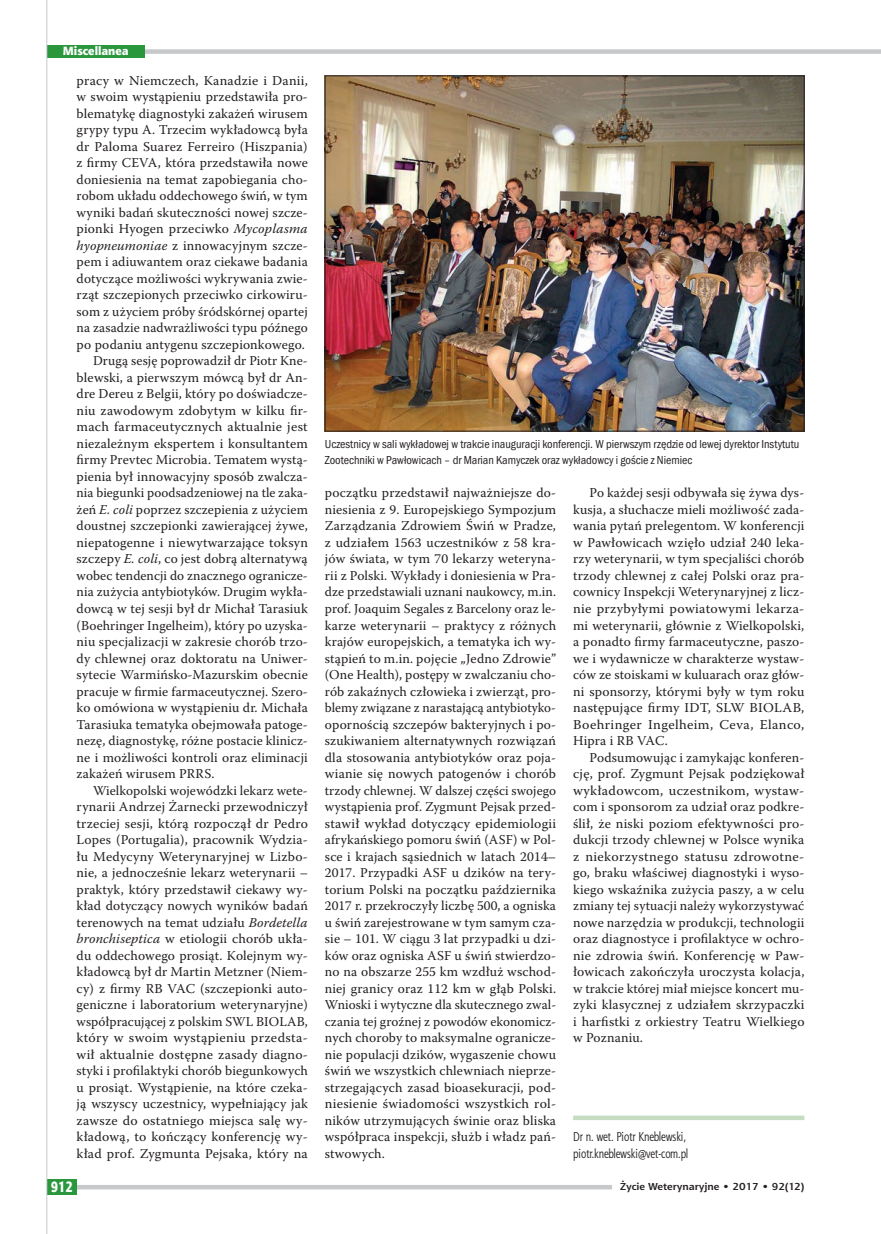
<style>
.page{position:relative;width:881px;height:1234px;background:#fff}
.page>*{position:absolute;margin:0;border:0;box-sizing:border-box;transform-origin:0 0}
.t1{font:15px "Aerton Cnd EFN Black";color:#fff}
.t2{font:13.5px/16.5px "Warnock Pro";letter-spacing:.01em;color:#231f20;text-align:justify}
.t3{font:12.75px/16.5px "Aerton Cnd EFN";color:#231f20}
.t4{font:12px/16.5px "Franklin Got Itc TOT Boo Con";color:#231f20}
.t5{font:12px "Aerton EFN Black";color:#fff}
.t6{font:700 10.2px "Aerton EFN";color:#231f20;scale:1.11 1}
.s1{font-style:italic}
</style>
<div class="page">
<svg style="left:573px;top:1115px;width:231px;height:4px"></svg>
<img style="left:327px;top:78px;width:475px;height:351px">
<div style="left:47px;top:49px;width:833px;height:5px;background:#c7c8ca"></div>
<div style="left:47px;top:45px;width:98px;height:13px;background:#2a973d"></div>
<div style="left:47px;top:1184px;width:565px;height:5px;background:#c7c8ca"></div>
<div style="left:47px;top:1178px;width:30px;height:15px;background:#2a973d"></div>
<hr style="left:46px;top:0;width:1px;height:1233px;background:#c7c8ca">
<p class="t5" style="left:63px;top:43px;width:67px">Miscellanea</p>
<p class="t2" style="left:77px;top:72px;width:233px">pracy w Niemczech, Kanadzie i Danii,</p>
<p class="t2" style="left:77px;top:88px;width:233px">w swoim wystąpieniu przedstawiła pro-</p>
<p class="t2" style="left:77px;top:105px;width:233px">blematykę diagnostyki zakażeń wirusem</p>
<p class="t2" style="left:77px;top:121px;width:233px">grypy typu A. Trzecim wykładowcą była</p>
<p class="t2" style="left:77px;top:138px;width:232px">dr Paloma Suarez Ferreiro (Hiszpania)</p>
<p class="t2" style="left:77px;top:154px;width:233px">z firmy CEVA, która przedstawiła nowe</p>
<p class="t2" style="left:77px;top:171px;width:233px">doniesienia na temat zapobiegania cho-</p>
<p class="t2" style="left:77px;top:187px;width:233px">robom układu oddechowego świń, w tym</p>
<p class="t2" style="left:77px;top:204px;width:233px">wyniki badań skuteczności nowej szcze-</p>
<p class="t2" style="left:77px;top:220px;width:233px">pionki Hyogen przeciwko <span class="s1">Mycoplasma</span></p>
<p class="t2" style="left:77px;top:237px;width:233px"><span class="s1">hyopneumoniae</span> z innowacyjnym szcze-</p>
<p class="t2" style="left:77px;top:253px;width:233px">pem i adiuwantem oraz ciekawe badania</p>
<p class="t2" style="left:77px;top:270px;width:233px">dotyczące możliwości wykrywania zwie-</p>
<p class="t2" style="left:77px;top:286px;width:233px">rząt szczepionych przeciwko cirkowiru-</p>
<p class="t2" style="left:77px;top:303px;width:233px">som z użyciem próby śródskórnej opartej</p>
<p class="t2" style="left:77px;top:319px;width:233px">na zasadzie nadwrażliwości typu późnego</p>
<p class="t2" style="left:77px;top:336px;width:230px">po podaniu antygenu szczepionkowego.</p>
<p class="t2" style="left:93px;top:352px;width:216px">Drugą sesję poprowadził dr Piotr Kne-</p>
<p class="t2" style="left:77px;top:369px;width:233px">blewski, a pierwszym mówcą był dr An-</p>
<p class="t2" style="left:77px;top:385px;width:233px">dre Dereu z Belgii, który po doświadcze-</p>
<p class="t2" style="left:77px;top:402px;width:233px">niu zawodowym zdobytym w kilku fir-</p>
<p class="t2" style="left:77px;top:418px;width:233px">mach farmaceutycznych aktualnie jest</p>
<p class="t2" style="left:77px;top:435px;width:233px">niezależnym ekspertem i konsultantem</p>
<p class="t2" style="left:77px;top:451px;width:233px">firmy Prevtec Microbia. Tematem wystą-</p>
<p class="t2" style="left:77px;top:468px;width:233px">pienia był innowacyjny sposób zwalcza-</p>
<p class="t2" style="left:77px;top:484px;width:233px">nia biegunki poodsadzeniowej na tle zaka-</p>
<p class="t2" style="left:77px;top:501px;width:233px">żeń <span class="s1">E. coli</span> poprzez szczepienia z użyciem</p>
<p class="t2" style="left:77px;top:517px;width:233px">doustnej szczepionki zawierającej żywe,</p>
<p class="t2" style="left:77px;top:534px;width:233px">niepatogenne i niewytwarzające toksyn</p>
<p class="t2" style="left:77px;top:550px;width:233px">szczepy <span class="s1">E. coli</span>, co jest dobrą alternatywą</p>
<p class="t2" style="left:77px;top:567px;width:233px">wobec tendencji do znacznego ogranicze-</p>
<p class="t2" style="left:77px;top:583px;width:233px">nia zużycia antybiotyków. Drugim wykła-</p>
<p class="t2" style="left:77px;top:600px;width:233px">dowcą w tej sesji był dr Michał Tarasiuk</p>
<p class="t2" style="left:77px;top:616px;width:233px">(Boehringer Ingelheim), który po uzyska-</p>
<p class="t2" style="left:77px;top:633px;width:233px">niu specjalizacji w zakresie chorób trzo-</p>
<p class="t2" style="left:77px;top:649px;width:233px">dy chlewnej oraz doktoratu na Uniwer-</p>
<p class="t2" style="left:77px;top:666px;width:233px">sytecie Warmińsko-Mazurskim obecnie</p>
<p class="t2" style="left:77px;top:682px;width:233px">pracuje w firmie farmaceutycznej. Szero-</p>
<p class="t2" style="left:77px;top:699px;width:233px">ko omówiona w wystąpieniu dr. Michała</p>
<p class="t2" style="left:77px;top:715px;width:233px">Tarasiuka tematyka obejmowała patoge-</p>
<p class="t2" style="left:77px;top:732px;width:233px">nezę, diagnostykę, różne postacie klinicz-</p>
<p class="t2" style="left:77px;top:748px;width:233px">ne i możliwości kontroli oraz eliminacji</p>
<p class="t2" style="left:77px;top:765px;width:139px">zakażeń wirusem PRRS.</p>
<p class="t2" style="left:93px;top:781px;width:216px">Wielkopolski wojewódzki lekarz wete-</p>
<p class="t2" style="left:77px;top:798px;width:233px">rynarii Andrzej Żarnecki przewodniczył</p>
<p class="t2" style="left:77px;top:814px;width:233px">trzeciej sesji, którą rozpoczął dr Pedro</p>
<p class="t2" style="left:77px;top:831px;width:233px">Lopes (Portugalia), pracownik Wydzia-</p>
<p class="t2" style="left:77px;top:847px;width:233px">łu Medycyny Weterynaryjnej w Lizbo-</p>
<p class="t2" style="left:77px;top:864px;width:233px">nie, a jednocześnie lekarz weterynarii –</p>
<p class="t2" style="left:77px;top:880px;width:233px">praktyk, który przedstawił ciekawy wy-</p>
<p class="t2" style="left:77px;top:897px;width:233px">kład dotyczący nowych wyników badań</p>
<p class="t2" style="left:77px;top:913px;width:233px">terenowych na temat udziału <span class="s1">Bordetella</span></p>
<p class="t2" style="left:77px;top:930px;width:233px"><span class="s1">bronchiseptica</span> w etiologii chorób ukła-</p>
<p class="t2" style="left:77px;top:946px;width:233px">du oddechowego prosiąt. Kolejnym wy-</p>
<p class="t2" style="left:77px;top:963px;width:233px">kładowcą był dr Martin Metzner (Niem-</p>
<p class="t2" style="left:77px;top:979px;width:233px">cy) z firmy RB VAC (szczepionki auto-</p>
<p class="t2" style="left:77px;top:996px;width:233px">geniczne i laboratorium weterynaryjne)</p>
<p class="t2" style="left:77px;top:1012px;width:233px">współpracującej z polskim SWL BIOLAB,</p>
<p class="t2" style="left:77px;top:1029px;width:233px">który w swoim wystąpieniu przedsta-</p>
<p class="t2" style="left:77px;top:1045px;width:233px">wił aktualnie dostępne zasady diagno-</p>
<p class="t2" style="left:77px;top:1062px;width:233px">styki i profilaktyki chorób biegunkowych</p>
<p class="t2" style="left:77px;top:1078px;width:232px">u prosiąt. Wystąpienie, na które czeka-</p>
<p class="t2" style="left:77px;top:1095px;width:233px">ją wszyscy uczestnicy, wypełniający jak</p>
<p class="t2" style="left:77px;top:1111px;width:233px">zawsze do ostatniego miejsca salę wy-</p>
<p class="t2" style="left:77px;top:1128px;width:233px">kładową, to kończący konferencję wy-</p>
<p class="t2" style="left:77px;top:1144px;width:232px">kład prof. Zygmunta Pejsaka, który na</p>
<p class="t4" style="left:325px;top:435px;width:476px">Uczestnicy w sali wykładowej w trakcie inauguracji konferencji. W pierwszym rzędzie od lewej dyrektor Instytutu<br>Zootechniki w Pawłowicach – dr Marian Kamyczek oraz wykładowcy i goście z Niemiec</p>
<p class="t2" style="left:325px;top:484px;width:233px">początku przedstawił najważniejsze do&shy;niesienia z 9. Europejskiego Sympozjum Zarządzania Zdrowiem Świń w Pradze, z udziałem 1563 uczestników z 58 kra&shy;jów świata, w tym 70 lekarzy weteryna&shy;rii z Polski. Wykłady i doniesienia w Pra&shy;dze przedstawiali uznani naukowcy, m.in. prof. Joaquim Segales z Barcelony oraz le&shy;karze weterynarii – praktycy z różnych krajów europejskich, a tematyka ich wy&shy;stąpień to m.in. pojęcie „Jedno Zdrowie” (One Health), postępy w zwalczaniu cho&shy;rób zakaźnych człowieka i zwierząt, pro&shy;blemy związane z narastającą antybiotyko&shy;opornością szczepów bakteryjnych i po&shy;szukiwaniem alternatywnych rozwiązań dla stosowania antybiotyków oraz poja&shy;wianie się nowych patogenów i chorób trzody chlewnej. W dalszej części swojego wystąpienia prof. Zygmunt Pejsak przed&shy;stawił wykład dotyczący epidemiologii afrykańskiego pomoru świń (ASF) w Pol&shy;sce i krajach sąsiednich w latach 2014– 2017. Przypadki ASF u dzików na tery&shy;torium Polski na początku października 2017 r. przekroczyły liczbę 500, a ogniska u świń zarejestrowane w tym samym cza&shy;sie – 101. W ciągu 3 lat przypadki u dzi&shy;ków oraz ogniska ASF u świń stwierdzo&shy;no na obszarze 255 km wzdłuż wschod&shy;niej granicy oraz 112 km w głąb Polski.<br>Wnioski i wytyczne dla skutecznego zwal&shy;czania tej groźnej z powodów ekonomicz&shy;nych choroby to maksymalne ogranicze&shy;nie populacji dzików, wygaszenie chowu świń we wszystkich chlewniach nieprze&shy;strzegających zasad bioasekuracji, pod&shy;niesienie świadomości wszystkich rol&shy;ników utrzymujących świnie oraz bliska współpraca inspekcji, służb i władz pań&shy;stwowych.</p>
<p class="t2" style="left:573px;top:484px;width:233px;text-indent:16px">Po każdej sesji odbywała się żywa dys&shy;kusja, a słuchacze mieli możliwość zada&shy;wania pytań prelegentom. W konferencji w Pawłowicach wzięło udział 240 leka&shy;rzy weterynarii, w tym specjaliści chorób trzody chlewnej z całej Polski oraz pra&shy;cownicy Inspekcji Weterynaryjnej z licz&shy;nie przybyłymi powiatowymi lekarza&shy;mi weterynarii, głównie z Wielkopolski, a ponadto firmy farmaceutyczne, paszo&shy;we i wydawnicze w charakterze wystaw&shy;ców ze stoiskami w kuluarach oraz głów&shy;ni sponsorzy, którymi były w tym roku następujące firmy IDT, SLW BIOLAB, Boehringer Ingelheim, Ceva, Elanco, Hipra i RB VAC.</p>
<p class="t2" style="left:573px;top:748px;width:233px;text-indent:16px">Podsumowując i zamykając konferen&shy;cję, prof. Zygmunt Pejsak podziękował wykładowcom, uczestnikom, wystaw&shy;com i sponsorom za udział oraz podkre&shy;ślił, że niski poziom efektywności pro&shy;dukcji trzody chlewnej w Polsce wynika z niekorzystnego statusu zdrowotne&shy;go, braku właściwej diagnostyki i wyso&shy;kiego wskaźnika zużycia paszy, a w celu zmiany tej sytuacji należy wykorzystywać nowe narzędzia w produkcji, technologii oraz diagnostyce i profilaktyce w ochro&shy;nie zdrowia świń. Konferencję w Paw&shy;łowicach zakończyła uroczysta kolacja, w trakcie której miał miejsce koncert mu&shy;zyki klasycznej z udziałem skrzypaczki i harfistki z orkiestry Teatru Wielkiego w Poznaniu.</p>
<p class="t3" style="left:573px;top:1128px;width:116px">Dr n. wet. Piotr Kneblewski, piotr.kneblewski@vet-com.pl</p>
<p class="t1" style="left:51px;top:1177px;width:23px">912</p>
<p class="t6" style="left:620px;top:1180px;width:167px">Życie Weterynaryjne • 2017 • 92(12)</p>
</div>
